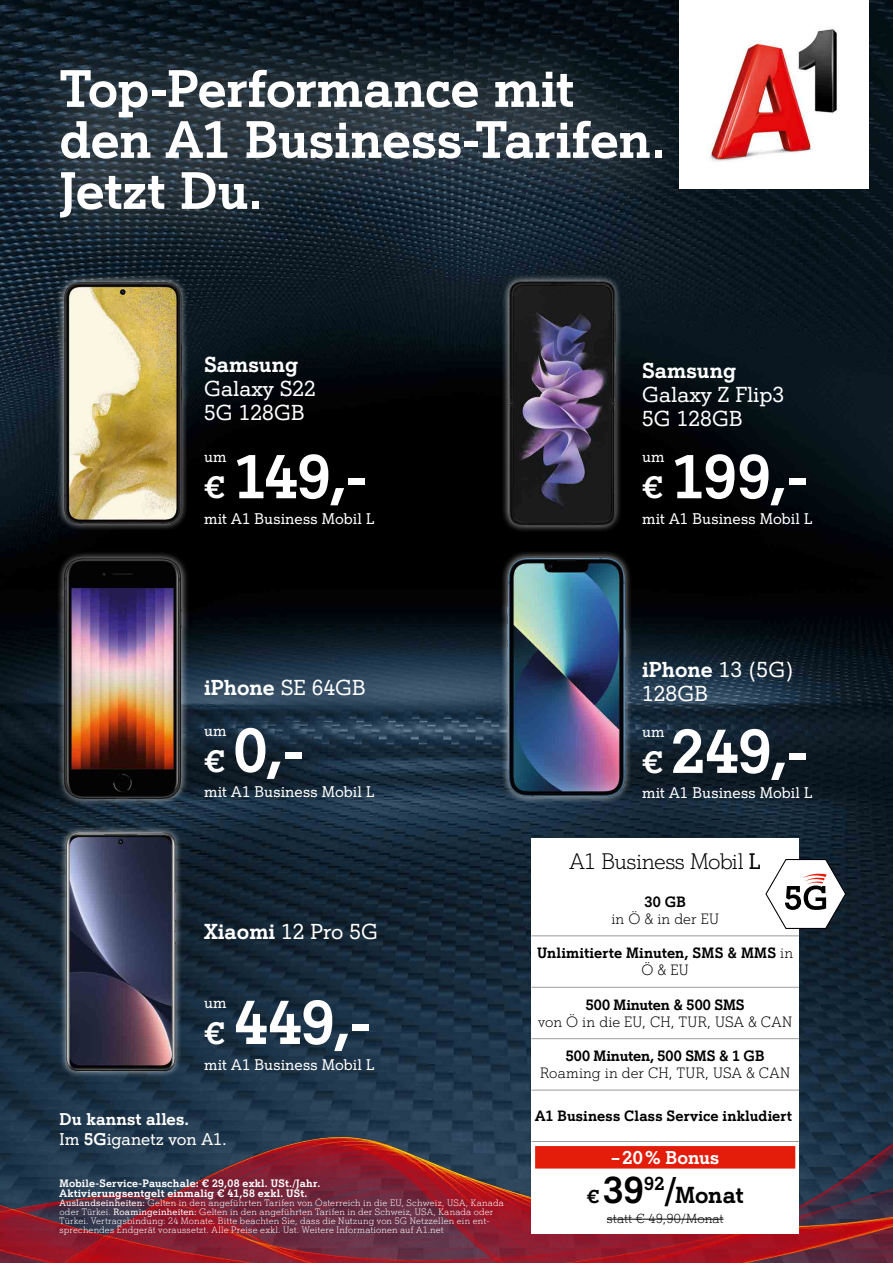
<style>
.page{position:relative;width:893px;height:1263px;background:#fff}
.page>*{position:absolute;margin:0;border:0;box-sizing:border-box;transform-origin:0 0}
.t1{font:700 60px "A1 Serif";letter-spacing:.005em;color:#fff}
.t2{font:700 51px/51px "A1 Serif";letter-spacing:-.005em;color:#fff}
.t3{font:700 22.5px "A1 Serif";letter-spacing:-.005em;color:#000}
.t4{font:300 21.75px "A1 Serif";letter-spacing:-.025em;color:#000}
.t5{font:21px/24px "A1 Serif";color:#fff}
.t6{font:700 21px "A1 Serif";color:#fff}
.t7{font:700 18px "A1 Serif";color:#fff}
.t8{font:700 16.5px/19.5px "A1 Serif";letter-spacing:.01em;color:#fff}
.t9{font:15px "A1 Serif";letter-spacing:.005em;color:#fff}
.t10{font:700 14.55px/17.2px "A1 Serif";letter-spacing:.01em;color:#000;text-align:center}
.t11{font:300 14.55px "A1 Serif";letter-spacing:.01em;color:#000}
.t12{font:300 12.75px "A1 Serif";letter-spacing:.005em;color:#000}
.t13{font:700 10.5px/10.5px "A1 Serif";letter-spacing:.02em;color:#fff}
.t14{font:300 9px/9px "A1 Serif";letter-spacing:.02em;color:#fff}
.s1{font-size:30px}
.s2{font-weight:400}
.s3{font-weight:700}
.s4{font-weight:300}
.s5{font-size:18.15px}
.s6{font-size:36.3px}
.s7{font-size:36px}
</style>
<div class="page">
<img style="left:0;top:0;width:893px;height:1042px">
<img style="left:0;top:1042px;width:893px;height:221px">
<img style="left:680px;top:0;width:189px;height:189px">
<div style="left:4px;top:13px;width:708px;height:258px;background:#fff;opacity:.5"></div>
<div style="left:56px;top:274px;width:134px;height:258px;background:#fff;opacity:.75"></div>
<img style="left:51px;top:281px;width:144px;height:243px">
<div style="left:56px;top:551px;width:134px;height:255px;background:#fff;opacity:.75"></div>
<img style="left:54px;top:557px;width:145px;height:256px">
<div style="left:59px;top:825px;width:125px;height:253px;background:#fff;opacity:.75"></div>
<img style="left:63px;top:828px;width:121px;height:274px">
<img style="left:491px;top:551px;width:153px;height:288px">
<img style="left:497px;top:273px;width:130px;height:290px">
<div style="left:531px;top:838px;width:268px;height:395px;background:#fff"></div>
<hr style="left:531px;top:1038px;width:268px;height:1px;background:#9d9c9c">
<hr style="left:531px;top:1090px;width:268px;height:1px;background:#9d9c9c">
<hr style="left:531px;top:1141px;width:268px;height:1px;background:#9d9c9c">
<hr style="left:531px;top:935px;width:268px;height:1px;background:#9d9c9c">
<hr style="left:531px;top:987px;width:268px;height:1px;background:#9d9c9c">
<div style="left:535px;top:1146px;width:260px;height:22px;background:#e41c0a"></div>
<hr style="left:607px;top:1219px;width:117px;height:1px;background:#000">
<svg style="left:765px;top:859px;width:81px;height:70px"></svg>
<h2 class="t2" style="left:60px;top:62px;width:607px">Top-Performance mit den A1 Business-Tarifen.<br>Jetzt Du.</h2>
<h3 class="t6" style="left:204px;top:351px;width:96px">Samsung</h3>
<h3 class="t5" style="left:204px;top:376px;width:113px">Galaxy S22<br>5G 128GB</h3>
<h1 class="t1" style="left:204px;top:438px;width:165px"><span class="s1">€</span> 149,-</h1>
<h3 class="t9" style="left:204px;top:509px;width:172px">mit A1 Business Mobil L</h3>
<h3 class="t9" style="left:204px;top:447px;width:24px">um</h3>
<h3 class="t6" style="left:642px;top:357px;width:96px">Samsung</h3>
<h3 class="t5" style="left:642px;top:382px;width:144px">Galaxy Z Flip3<br>5G 128GB</h3>
<h1 class="t1" style="left:642px;top:438px;width:167px"><span class="s1">€</span> 199,-</h1>
<h3 class="t9" style="left:642px;top:509px;width:172px">mit A1 Business Mobil L</h3>
<h3 class="t9" style="left:642px;top:447px;width:24px">um</h3>
<h3 class="t6" style="left:204px;top:673px;width:163px">iPhone <span class="s2">SE 64GB</span></h3>
<h1 class="t1" style="left:204px;top:711px;width:101px"><span class="s1">€</span> 0,-</h1>
<h3 class="t9" style="left:204px;top:782px;width:172px">mit A1 Business Mobil L</h3>
<h3 class="t9" style="left:204px;top:721px;width:24px">um</h3>
<h3 class="t5" style="left:204px;top:919px;width:176px"><span class="s3">Xiaomi</span> 12 Pro 5G</h3>
<h1 class="t1" style="left:204px;top:984px;width:169px"><span class="s1">€</span> 449,-</h1>
<h3 class="t9" style="left:204px;top:1055px;width:172px">mit A1 Business Mobil L</h3>
<h3 class="t9" style="left:204px;top:993px;width:24px">um</h3>
<h3 class="t8" style="left:60px;top:1109px;width:169px">Du kannst alles.<br><span class="s2">Im</span> 5G<span class="s2">iganetz von A1.</span></h3>
<p class="t13" style="left:60px;top:1177px;width:262px">Mobile-Service-Pauschale: € 29,08 exkl. USt./Jahr.<br>Aktivierungsentgelt einmalig € 41,58 exkl. USt.</p>
<p class="t14" style="left:60px;top:1198px;width:446px"><span class="s2">Auslandseinheiten:</span> Gelten in den angeführten Tarifen von Österreich in die EU, Schweiz, USA, Kanada oder Türkei. <span class="s2">Roamingeinheiten:</span> Gelten in den angeführten Tarifen in der Schweiz, USA, Kanada oder Türkei. Vertragsbindung: 24 Monate. Bitte beachten Sie, dass die Nutzung von 5G Netzzellen ein ent&shy;sprechendes Endgerät voraussetzt. Alle Preise exkl. Ust. Weitere Informationen auf A1.net</p>
<h3 class="t5" style="left:642px;top:657px;width:153px"><span class="s3">iPhone</span> 13 (5G)<br>128GB</h3>
<h1 class="t1" style="left:642px;top:713px;width:168px"><span class="s1">€</span> 249,-</h1>
<h3 class="t9" style="left:642px;top:784px;width:172px">mit A1 Business Mobil L</h3>
<h3 class="t9" style="left:642px;top:722px;width:24px">um</h3>
<h3 class="t4" style="left:569px;top:848px;width:193px">A1 Business Mobil <span class="s2">L</span></h3>
<h3 class="t10" style="left:644px;top:892px;width:43px">30 GB</h3>
<h3 class="t11" style="left:611px;top:910px;width:109px">in Ö &amp; in der EU</h3>
<h3 class="t10" style="left:537px;top:944px;width:258px">Unlimitierte Minuten, SMS &amp; MMS <span class="s4">in<br>Ö &amp; EU</span></h3>
<h3 class="t10" style="left:586px;top:995px;width:160px">500 Minuten &amp; 500 SMS</h3>
<h3 class="t11" style="left:538px;top:1013px;width:255px">von Ö in die EU, CH, TUR, USA &amp; CAN</h3>
<h3 class="t10" style="left:566px;top:1047px;width:200px">500 Minuten, 500 SMS &amp; 1 GB</h3>
<h3 class="t11" style="left:540px;top:1064px;width:251px">Roaming in der CH, TUR, USA &amp; CAN</h3>
<h3 class="t10" style="left:535px;top:1107px;width:258px">A1 Business Class Service inkludiert</h3>
<h3 class="t7" style="left:611px;top:1146px;width:110px">–20% Bonus</h3>
<h3 class="t3" style="left:587px;top:1180px;width:158px"><span class="s5">€</span> <span class="s6">39</span><sup>92</sup><span class="s7">/</span>Monat</h3>
<h3 class="t12" style="left:607px;top:1211px;width:118px">statt € 49,90/Monat</h3>
</div>
